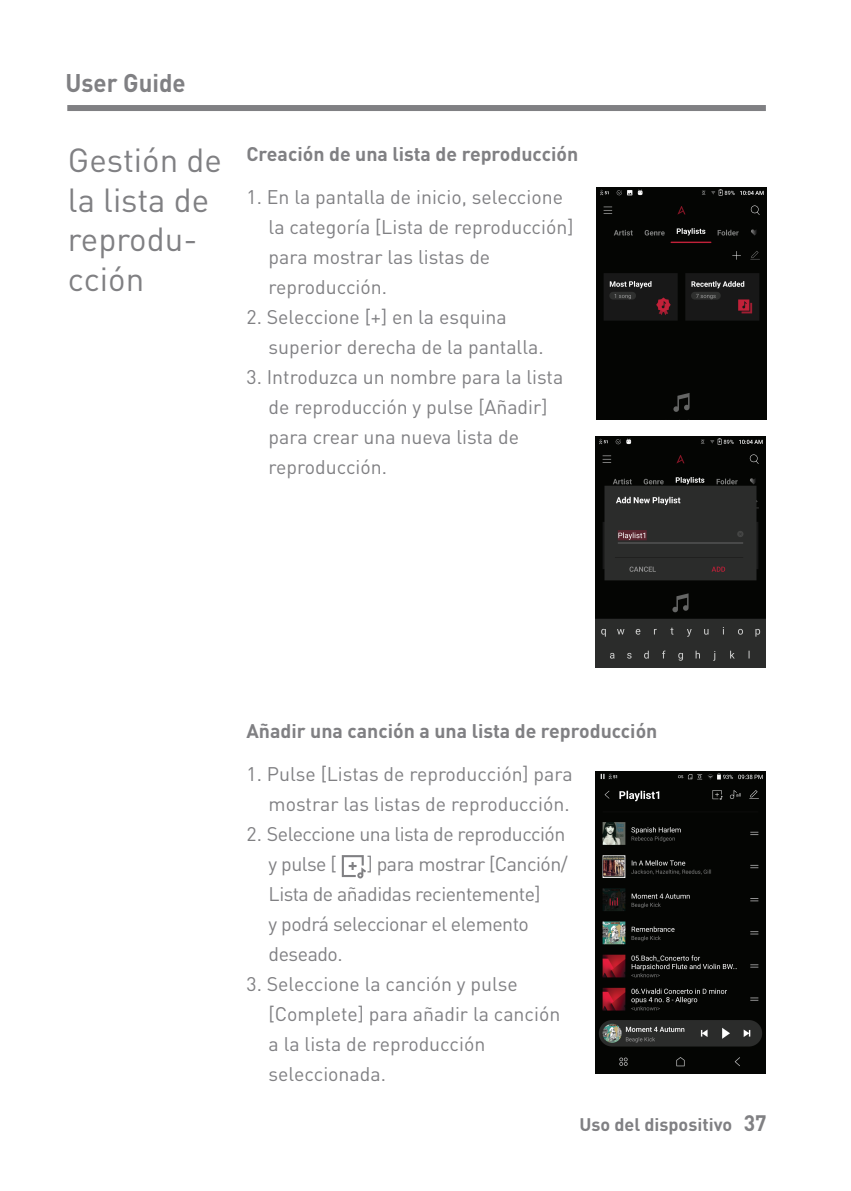
<style>
.page{position:relative;width:851px;height:1191px;background:#fff}
.page>*{position:absolute;margin:0;border:0;box-sizing:border-box;transform-origin:0 0}
.t1{font:33px/39.6px "DINOT";color:#808083}
.t2{font:700 25.2px "DINOT";color:#808083;scale:.95 1}
.t3{font:19.5px/30px "DINOT";color:#808083}
.t4{font:19.5px/30px "DINOT";letter-spacing:-.025em;color:#808083}
.t5{font:700 19.5px "DINOT";color:#808083}
.t6{font:700 18px "DINOT";color:#808083}
.s1{font-size:22.2px}
</style>
<div class="page">
<div style="left:67px;top:105px;width:698px;height:6px;background:#808083"></div>
<img style="left:595px;top:436px;width:170px;height:231px">
<img style="left:596px;top:188px;width:170px;height:231px">
<svg style="left:342px;top:855px;width:24px;height:23px"></svg>
<img style="left:595px;top:771px;width:170px;height:302px">
<p class="t2" style="left:65px;top:66px;width:128px">User Guide</p>
<p class="t1" style="left:68px;top:140px;width:155px">Gestión de la lista de reprodu&shy;cción</p>
<p class="t5" style="left:246px;top:142px;width:333px">Creación de una lista de reproducción</p>
<p class="t3" style="left:268px;top:182px;width:306px;text-indent:-22px">1. En la pantalla de inicio, seleccione la categoría [Lista de reproducción] para mostrar las listas de reproducción.</p>
<p class="t3" style="left:268px;top:302px;width:276px;text-indent:-22px">2. Seleccione [+] en la esquina superior derecha de la pantalla.</p>
<p class="t3" style="left:268px;top:362px;width:296px;text-indent:-22px">3. Introduzca un nombre para la lista de reproducción y pulse [Añadir] para crear una nueva lista de reproducción.</p>
<p class="t5" style="left:246px;top:718px;width:412px">Añadir una canción a una lista de reproducción</p>
<p class="t3" style="left:246px;top:759px;width:328px;text-align:right">1. Pulse [Listas de reproducción] para mostrar las listas de reproducción.</p>
<p class="t4" style="left:268px;top:819px;width:298px;text-indent:-22px">2. Seleccione una lista de reproducción y pulse [</p>
<p class="t4" style="left:268px;top:849px;width:300px;text-indent:98px">] para mostrar [Canción/<br>Lista de añadidas recientemente]<br>y podrá seleccionar el elemento deseado.</p>
<p class="t3" style="left:268px;top:969px;width:293px;text-indent:-22px">3. Seleccione la canción y pulse [Complete] para añadir la canción a la lista de reproducción seleccionada.</p>
<p class="t6" style="left:579px;top:1112px;width:188px">Uso del dispositivo <span class="s1">37</span></p>
</div>
